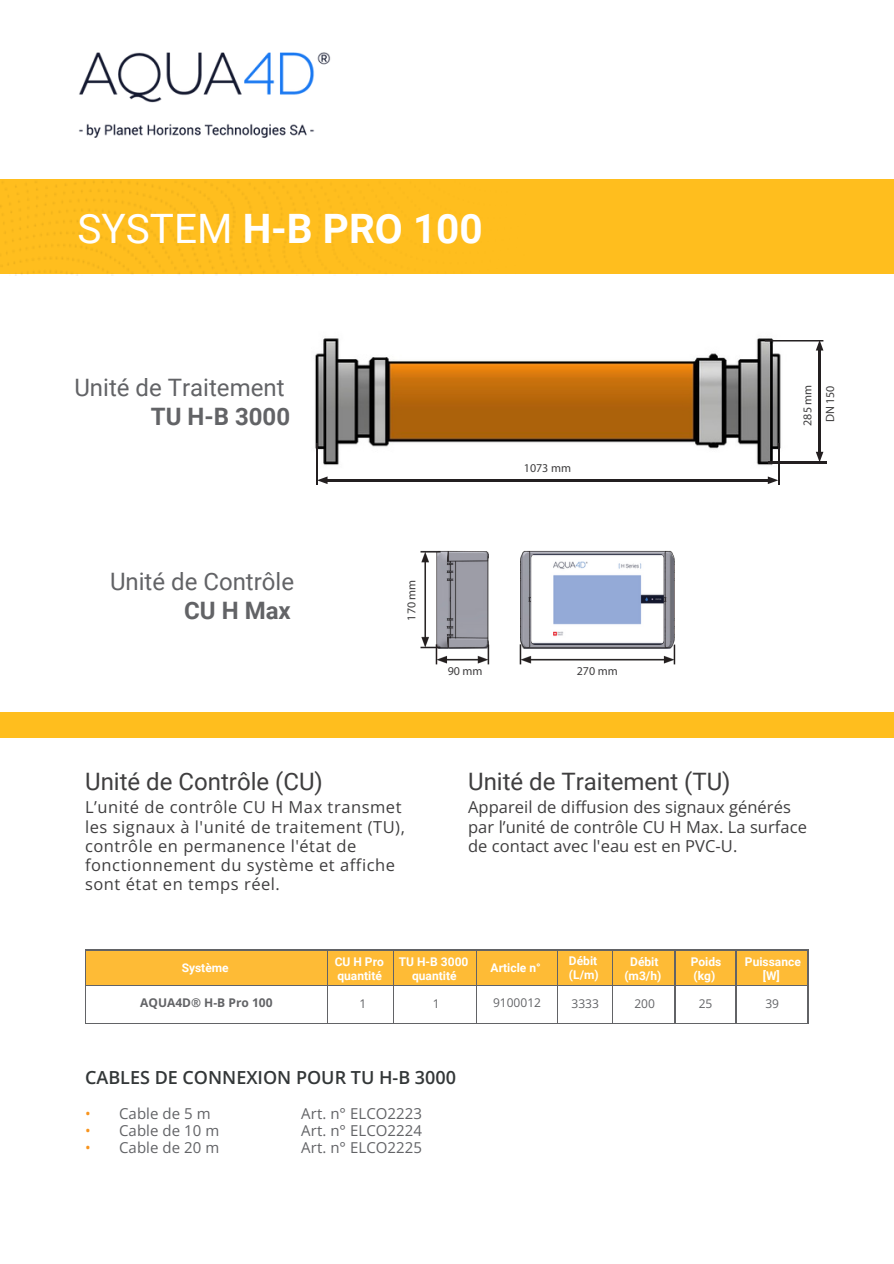
<style>
.page{position:relative;width:894px;height:1264px;background:#fff}
.page>*{position:absolute;margin:0;border:0;box-sizing:border-box;transform-origin:0 0}
.t1{font:700 40.5px "Roboto";color:#fff}
.t2{font:24px "Roboto";color:#3f3e3f}
.t3{font:24px "Roboto";color:#626366}
.t4{font:700 24px "Roboto";color:#626366}
.t5{font:600 18px "Open Sans";color:#333738}
.t6{font:16.5px/19.2px "Open Sans";letter-spacing:.03em;color:#3f3e3f}
.t7{font:16.5px/19.2px "Open Sans";letter-spacing:.005em;color:#3f3e3f}
.t8{font:15px/16.8px "Open Sans";letter-spacing:.005em;color:#626366}
.t9{font:15px/16.8px "Open Sans";color:#f8941d;text-align:justify}
.t10{font:700 12px/13.5px "Roboto";color:#fff}
.t11{font:12px "Myriad Pro";color:#3f3e3f}
.t12{font:12px "Open Sans";color:#626366}
.t13{font:700 12px "Open Sans";color:#626366}
.s1{font-weight:400}
</style>
<div class="page">
<div style="left:0;top:179px;width:893px;height:95px;background:#ffbe1e"></div>
<div style="left:0;top:712px;width:893px;height:26px;background:#ffbe1e"></div>
<img style="left:79px;top:52px;width:252px;height:86px">
<img style="left:420px;top:550px;width:256px;height:115px">
<img style="left:531px;top:554px;width:132px;height:90px;border-radius:4px">
<img style="left:315px;top:338px;width:471px;height:130px">
<div style="left:86px;top:950px;width:721px;height:35px;background:#febb36"></div>
<hr style="left:85px;top:949px;width:242px;height:1px;background:#626366">
<hr style="left:85px;top:950px;width:1px;height:35px;background:#626366">
<hr style="left:327px;top:949px;width:66px;height:1px;background:#626366">
<hr style="left:327px;top:950px;width:1px;height:35px;background:#626366">
<hr style="left:393px;top:949px;width:83px;height:1px;background:#626366">
<hr style="left:393px;top:950px;width:1px;height:35px;background:#626366">
<hr style="left:476px;top:949px;width:81px;height:1px;background:#626366">
<hr style="left:476px;top:950px;width:1px;height:35px;background:#626366">
<hr style="left:557px;top:949px;width:55px;height:1px;background:#626366">
<hr style="left:557px;top:950px;width:1px;height:35px;background:#626366">
<hr style="left:612px;top:949px;width:62px;height:1px;background:#626366">
<hr style="left:612px;top:950px;width:1px;height:35px;background:#626366">
<hr style="left:674px;top:949px;width:61px;height:1px;background:#626366">
<hr style="left:674px;top:950px;width:1px;height:35px;background:#626366">
<hr style="left:735px;top:949px;width:73px;height:1px;background:#626366">
<hr style="left:735px;top:950px;width:1px;height:35px;background:#626366">
<hr style="left:807px;top:950px;width:1px;height:35px;background:#626366">
<hr style="left:85px;top:985px;width:242px;height:1px;background:#626366">
<hr style="left:85px;top:985px;width:1px;height:38px;background:#626366">
<hr style="left:327px;top:985px;width:66px;height:1px;background:#626366">
<hr style="left:327px;top:985px;width:1px;height:38px;background:#626366">
<hr style="left:393px;top:985px;width:83px;height:1px;background:#626366">
<hr style="left:393px;top:985px;width:1px;height:38px;background:#626366">
<hr style="left:476px;top:985px;width:81px;height:1px;background:#626366">
<hr style="left:476px;top:985px;width:1px;height:38px;background:#626366">
<hr style="left:557px;top:985px;width:55px;height:1px;background:#626366">
<hr style="left:557px;top:985px;width:1px;height:38px;background:#626366">
<hr style="left:612px;top:985px;width:62px;height:1px;background:#626366">
<hr style="left:612px;top:985px;width:1px;height:38px;background:#626366">
<hr style="left:674px;top:985px;width:61px;height:1px;background:#626366">
<hr style="left:674px;top:985px;width:1px;height:38px;background:#626366">
<hr style="left:735px;top:985px;width:73px;height:1px;background:#626366">
<hr style="left:735px;top:985px;width:1px;height:38px;background:#626366">
<hr style="left:807px;top:985px;width:1px;height:38px;background:#626366">
<hr style="left:85px;top:1023px;width:242px;height:1px;background:#626366">
<hr style="left:327px;top:1023px;width:66px;height:1px;background:#626366">
<hr style="left:393px;top:1023px;width:83px;height:1px;background:#626366">
<hr style="left:476px;top:1023px;width:81px;height:1px;background:#626366">
<hr style="left:557px;top:1023px;width:55px;height:1px;background:#626366">
<hr style="left:612px;top:1023px;width:62px;height:1px;background:#626366">
<hr style="left:674px;top:1023px;width:61px;height:1px;background:#626366">
<hr style="left:735px;top:1023px;width:73px;height:1px;background:#626366">
<hr style="left:316px;top:443px;width:2px;height:41px;background:#231f20">
<hr style="left:764px;top:340px;width:59px;height:1px;background:#231f20">
<hr style="left:778px;top:443px;width:1px;height:41px;background:#231f20">
<hr style="left:767px;top:461px;width:59px;height:2px;background:#231f20">
<hr style="left:325px;top:479px;width:444px;height:2px;background:#231f20">
<svg style="left:318px;top:476px;width:9px;height:8px"></svg>
<svg style="left:767px;top:476px;width:11px;height:8px"></svg>
<hr style="left:818px;top:348px;width:2px;height:106px;background:#231f20">
<svg style="left:815px;top:341px;width:8px;height:9px"></svg>
<svg style="left:816px;top:452px;width:7px;height:9px"></svg>
<p class="t1" style="left:78px;top:205px;width:406px"><span class="s1">SYSTEM</span> H-B PRO 100</p>
<p class="t3" style="left:74px;top:374px;width:211px">Unité de Traitement</p>
<p class="t4" style="left:151px;top:402px;width:141px">TU H-B 3000</p>
<p class="t3" style="left:110px;top:567px;width:185px">Unité de Contrôle</p>
<h4 class="t4" style="left:184px;top:596px;width:108px">CU H Max</h4>
<p class="t11" style="left:406px;top:620px;width:42px;rotate:-90deg">170 mm</p>
<p class="t11" style="left:447px;top:665px;width:36px">90 mm</p>
<p class="t11" style="left:523px;top:463px;width:49px">1073 mm</p>
<p class="t11" style="left:576px;top:665px;width:42px">270 mm</p>
<p class="t11" style="left:802px;top:426px;width:42px;rotate:-90deg">285 mm</p>
<h6 class="t11" style="left:825px;top:422px;width:38px;rotate:-90deg">DN 150</h6>
<h3 class="t2" style="left:85px;top:767px;width:239px">Unité de Contrôle (CU)</h3>
<h3 class="t6" style="left:85px;top:797px;width:321px">L’unité de contrôle CU H Max transmet les signaux à l'unité de traitement (TU), contrôle en permanence l'état de fonctionnement du système et affiche sont état en temps réel.</h3>
<p class="t2" style="left:468px;top:767px;width:264px">Unité de Traitement (TU)</p>
<p class="t7" style="left:468px;top:797px;width:340px">Appareil de diffusion des signaux générés par l’unité de contrôle CU H Max. La surface de contact avec l'eau est en PVC-U.</p>
<p class="t10" style="left:490px;top:960px;width:52px">Article n°</p>
<p class="t10" style="left:569px;top:954px;width:31px">Débit (L/m)</p>
<p class="t10" style="left:630px;top:954px;width:30px">Débit</p>
<p class="t10" style="left:690px;top:954px;width:32px">Poids</p>
<p class="t10" style="left:693px;top:968px;width:23px">(kg)</p>
<p class="t12" style="left:698px;top:994px;width:15px">25</p>
<p class="t10" style="left:744px;top:954px;width:57px">Puissance</p>
<p class="t10" style="left:762px;top:968px;width:19px">[W]</p>
<p class="t10" style="left:334px;top:954px;width:51px">CU H Pro</p>
<p class="t10" style="left:337px;top:968px;width:46px">quantité</p>
<p class="t12" style="left:359px;top:994px;width:8px">1</p>
<p class="t10" style="left:398px;top:954px;width:71px">TU H-B 3000</p>
<p class="t10" style="left:412px;top:968px;width:46px">quantité</p>
<p class="t12" style="left:432px;top:994px;width:8px">1</p>
<h6 class="t10" style="left:182px;top:960px;width:48px">Système</h6>
<p class="t10" style="left:624px;top:968px;width:38px">(m3/h)</p>
<p class="t12" style="left:634px;top:994px;width:22px">200</p>
<p class="t13" style="left:140px;top:994px;width:134px">AQUA4D® H-B Pro 100</p>
<p class="t12" style="left:493px;top:994px;width:49px">9100012</p>
<p class="t12" style="left:765px;top:994px;width:15px">39</p>
<p class="t12" style="left:571px;top:994px;width:29px">3333</p>
<p class="t5" style="left:85px;top:1064px;width:372px">CABLES DE CONNEXION POUR TU H-B 3000</p>
<p class="t9" style="left:85px;top:1104px;width:7px">• • •</p>
<h5 class="t8" style="left:119px;top:1104px;width:101px">Cable de 5 m<br>Cable de 10 m<br>Cable de 20 m</h5>
<p class="t8" style="left:301px;top:1104px;width:122px;text-align:justify">Art. n° ELCO2223<br>Art. n° ELCO2224<br>Art. n° ELCO2225</p>
</div>
